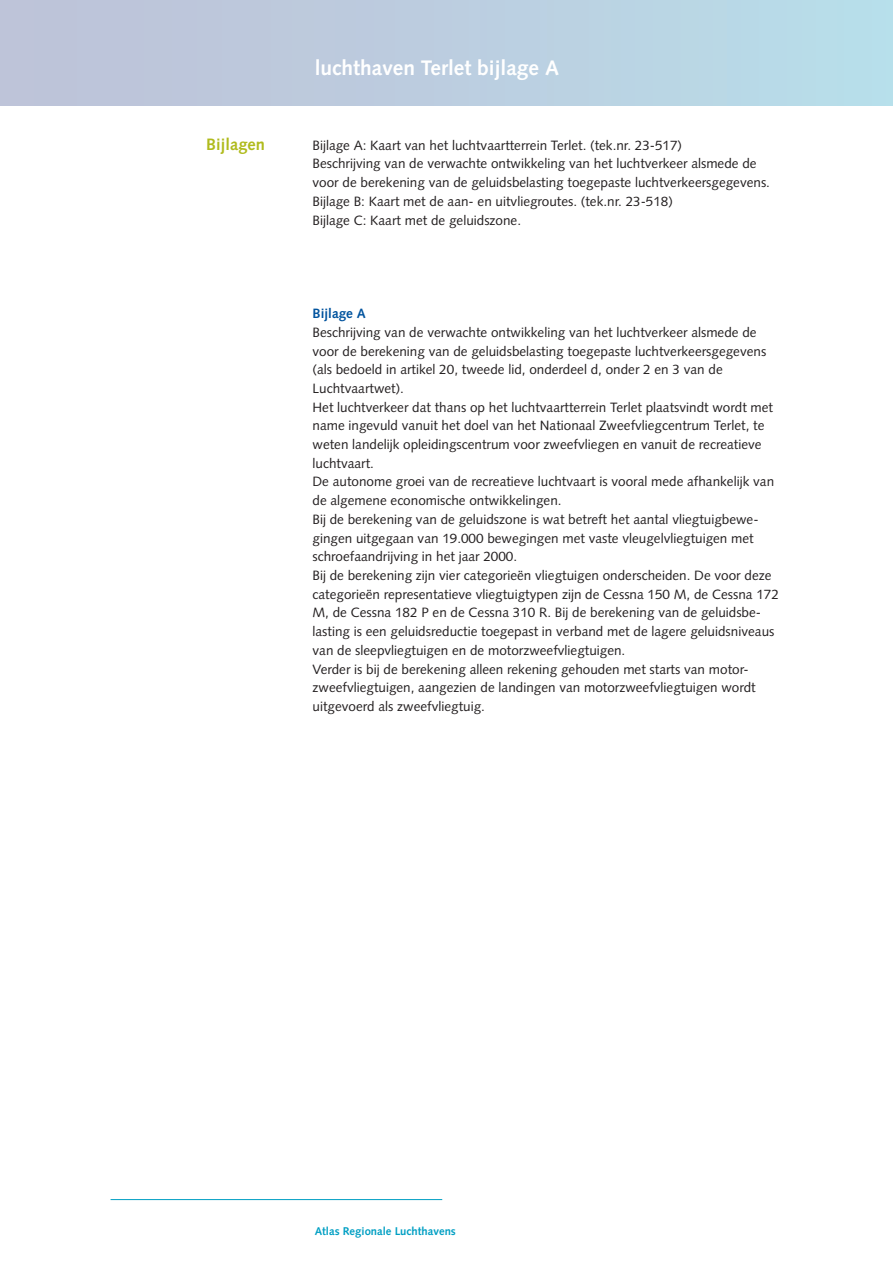
<style>
.page{position:relative;width:893px;height:1263px;background:#fff}
.page>*{position:absolute;margin:0;border:0;box-sizing:border-box;transform-origin:0 0}
._3_kaart_naam{font:700 21px "Syntax";color:#fff}
._1e_regel_artikel{font:700 16.5px "Syntax";color:#b0bb1d}
._7_Standaard{font:13.5px/18.8px "Syntax";color:#231f20}
._1e_regel_artikel-2{font:13.5px "Syntax";color:#231f20}
._7_Standaard-2{font:700 13.5px "Syntax";color:#01539e}
.t1{font:700 11.25px "Syntax";color:#009fc3}
</style>
<div class="page">
<hr style="left:111px;top:1199px;width:331px;height:1px;background:#009fc3">
<div style="left:0;top:0;width:893px;height:106px;background:linear-gradient(to right,#bec1d7,#b8dde9)"></div>
<hr style="left:892px;top:0;width:1px;height:106px;background:#b7e0eb">
<p class="_3_kaart_naam" style="left:315px;top:56px;width:246px">luchthaven Terlet bijlage A</p>
<p class="_1e_regel_artikel" style="left:206px;top:135px;width:60px">Bijlagen</p>
<p class="_1e_regel_artikel-2" style="left:313px;top:137px;width:371px">Bijlage A: Kaart van het luchtvaartterrein Terlet. (tek.nr. 23-517)</p>
<p class="_7_Standaard" style="left:313px;top:154px;width:459px">Beschrijving van de verwachte ontwikkeling van het luchtverkeer alsmede de voor de berekening van de geluidsbelasting toegepaste luchtverkeersgegevens.</p>
<p class="_7_Standaard" style="left:313px;top:192px;width:362px">Bijlage B: Kaart met de aan- en uitvliegroutes. (tek.nr. 23-518)</p>
<p class="_7_Standaard" style="left:313px;top:211px;width:210px">Bijlage C: Kaart met de geluidszone.</p>
<p class="_7_Standaard-2" style="left:313px;top:306px;width:55px">Bijlage A</p>
<p class="_7_Standaard" style="left:313px;top:323px;width:455px">Beschrijving van de verwachte ontwikkeling van het luchtverkeer alsmede de voor de berekening van de geluidsbelasting toegepaste luchtverkeersgegevens (als bedoeld in artikel 20, tweede lid, onderdeel d, onder 2 en 3 van de Luchtvaartwet).</p>
<p class="_7_Standaard" style="left:313px;top:398px;width:462px">Het luchtverkeer dat thans op het luchtvaartterrein Terlet plaatsvindt wordt met name ingevuld vanuit het doel van het Nationaal Zweefvliegcentrum Terlet, te weten landelijk opleidingscentrum voor zweefvliegen en vanuit de recreatieve luchtvaart.</p>
<p class="_7_Standaard" style="left:313px;top:472px;width:463px">De autonome groei van de recreatieve luchtvaart is vooral mede afhankelijk van de algemene economische ontwikkelingen.</p>
<p class="_7_Standaard" style="left:313px;top:510px;width:448px">Bij de berekening van de geluidszone is wat betreft het aantal vliegtuigbewe&shy;gingen uitgegaan van 19.000 bewegingen met vaste vleugelvliegtuigen met schroefaandrijving in het jaar 2000.</p>
<p class="_7_Standaard" style="left:313px;top:566px;width:468px">Bij de berekening zijn vier categorieën vliegtuigen onderscheiden. De voor deze categorieën representatieve vliegtuigtypen zijn de Cessna 150 M, de Cessna 172<br>M, de Cessna 182 P en de Cessna 310 R. Bij de berekening van de geluidsbe&shy;lasting is een geluidsreductie toegepast in verband met de lagere geluidsniveaus van de sleepvliegtuigen en de motorzweefvliegtuigen.</p>
<p class="_7_Standaard" style="left:313px;top:660px;width:445px">Verder is bij de berekening alleen rekening gehouden met starts van motor&shy;zweefvliegtuigen, aangezien de landingen van motorzweefvliegtuigen wordt uitgevoerd als zweefvliegtuig.</p>
<p class="t1" style="left:315px;top:1224px;width:143px">Atlas Regionale Luchthavens</p>
</div>
